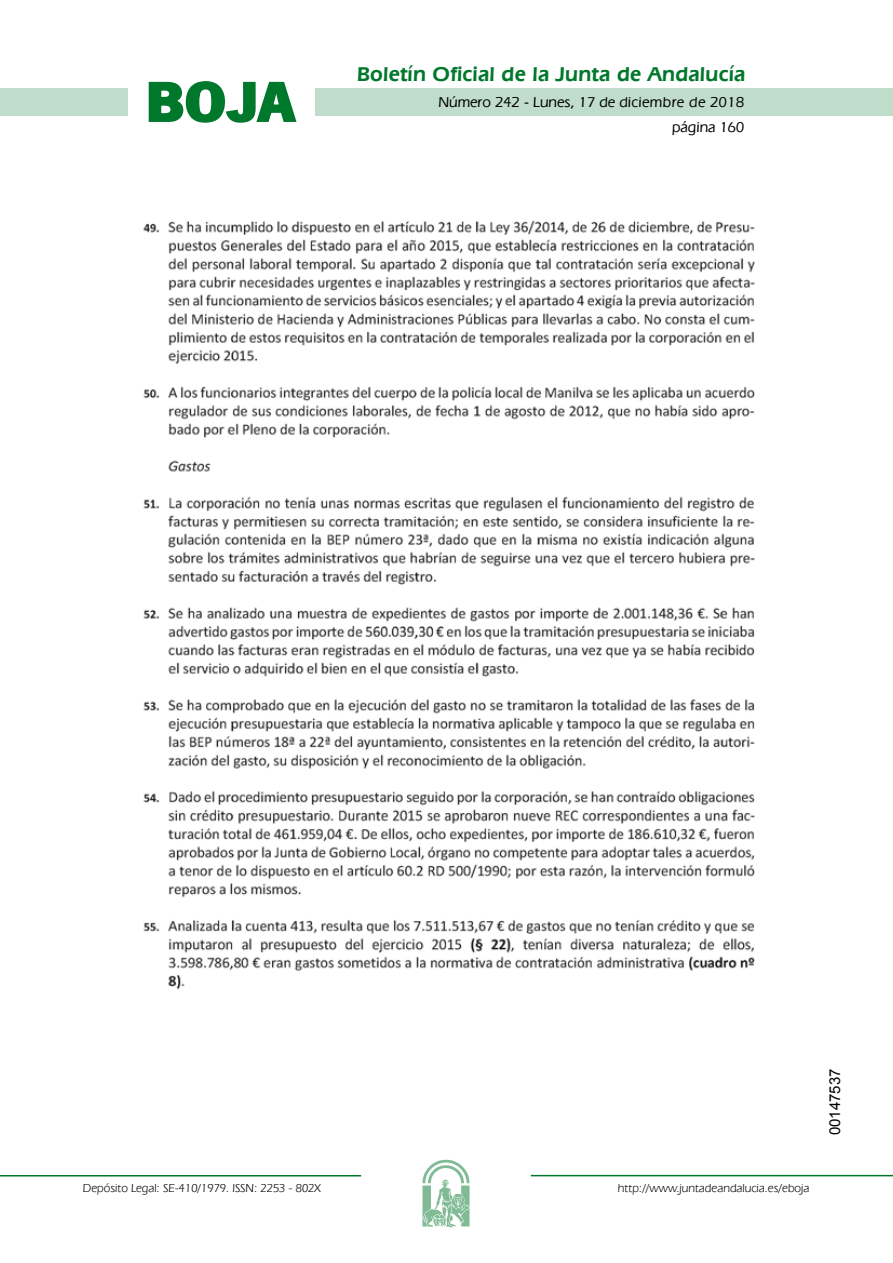
<style>
.page{position:relative;width:893px;height:1263px;background:#fff}
.page>*{position:absolute;margin:0;border:0;box-sizing:border-box;transform-origin:0 0}
.t1{font:700 57.75px "News Got T";color:#00782c;scale:1.14 1}
.t2{font:600 21px "Eras IT Cby BT";letter-spacing:.01em;color:#00782c}
.t3{font:500 15px/24.5px "Eras IT Cby BT";color:#000;text-align:right}
.t4{font:15px "Arial";color:#000}
.t5{font:12px "Eras IT Cby BT";color:#000}
</style>
<div class="page">
<div style="left:315px;top:88px;width:577px;height:28px;background:#bfddca"></div>
<div style="left:0;top:88px;width:128px;height:28px;background:#bfddca"></div>
<hr style="left:0;top:1175px;width:361px;height:2px;background:#00782c">
<svg style="left:422px;top:1159px;width:47px;height:68px"></svg>
<hr style="left:531px;top:1175px;width:361px;height:1px;background:#00782c">
<svg style="left:148px;top:81px;width:149px;height:42px"></svg>
<img style="left:143px;top:220px;width:612px;height:770px">
<h1 class="t1" style="left:145px;top:68px;width:133px">BOJA</h1>
<h2 class="t2" style="left:357px;top:62px;width:390px">Boletín Oficial de la Junta de Andalucía</h2>
<p class="t3" style="left:438px;top:90px;width:307px">Número 242 - Lunes, 17 de diciembre de 2018 página 160</p>
<p class="t5" style="left:83px;top:1181px;width:239px">Depósito Legal: SE-410/1979. ISSN: 2253 - 802X</p>
<p class="t5" style="left:618px;top:1181px;width:193px">http://www.juntadeandalucia.es/eboja</p>
<p class="t4" style="left:825px;top:1135px;width:68px;rotate:-90deg">00147537</p>
</div>
